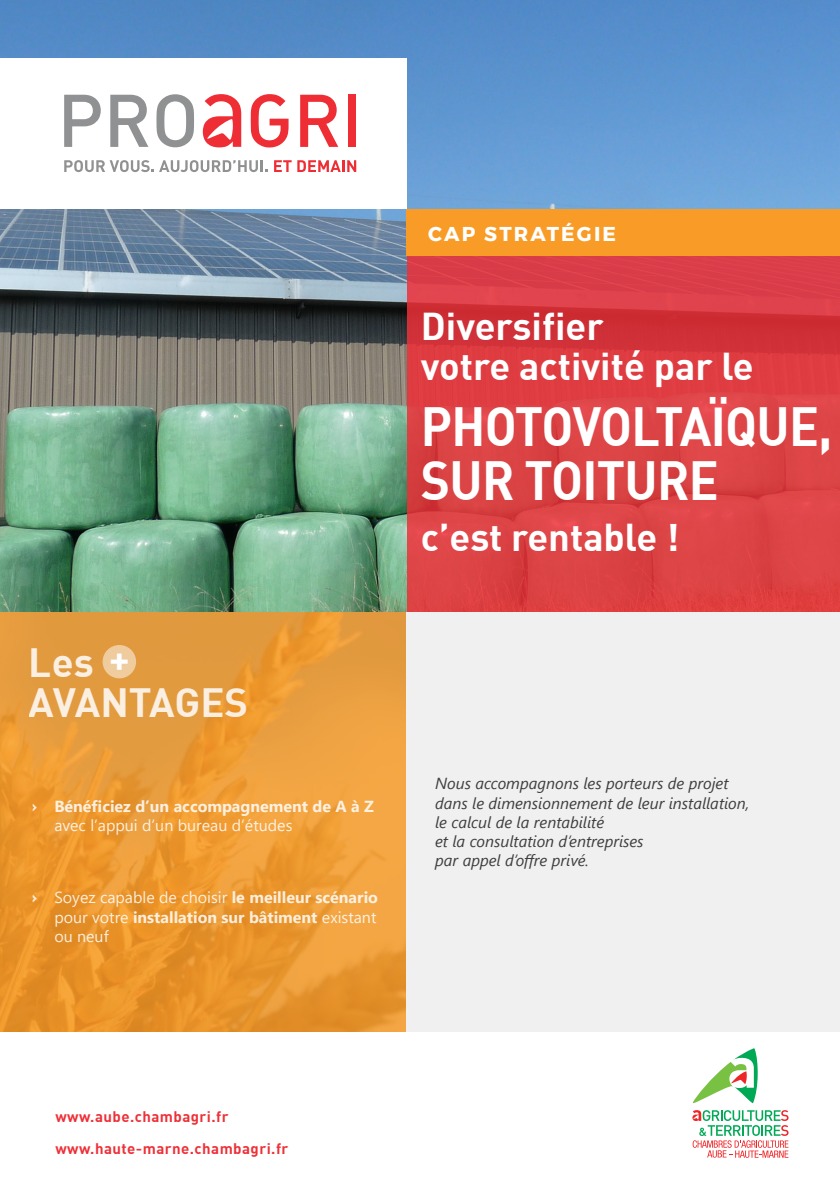
<style>
.page{position:relative;width:840px;height:1191px;background:#fff}
.page>*{position:absolute;margin:0;border:0;box-sizing:border-box;transform-origin:0 0}
.t1{font:700 54px/54px "DIN";letter-spacing:-.015em;color:#fff;scale:.92 1}
.t2{font:700 40px/40px "DIN";color:#fff}
.t3{font:700 38px/40px "DIN";color:#fff}
.t4{font:700 37.8px "DIN";color:#fff}
.t5{font:700 20px "Montserrat";letter-spacing:.11em;color:#fff}
.t6{font:italic 16px/19.2px "Segoe UI";color:#3e3e3f}
.t7{font:16px/19.2px "Segoe UI";color:#fff;text-align:justify}
.t8{font:700 16px/19.2px "Segoe UI";color:#fff}
.t9{font:700 15px "DIN";letter-spacing:.03em;color:#ee3038}
.s1{font-family:"DIN"}
.s2{font-weight:400}
.s3{font-family:"DIN";font-weight:700}
.s4{font-weight:700}
</style>
<div class="page">
<img style="left:0;top:0;width:839px;height:612px">
<svg style="left:406px;top:255px;width:433px;height:357px;background:#da3f43"></svg>
<div style="left:0;top:58px;width:406px;height:151px;background:#fff"></div>
<svg style="left:0;top:612px;width:406px;height:419px;background:#e99935"></svg>
<div style="left:102px;top:645px;width:34px;height:33px;background:#efcb9e;border-radius:50%"></div>
<div style="left:406px;top:209px;width:433px;height:46px;background:#f89c27"></div>
<svg style="left:693px;top:1048px;width:64px;height:55px"></svg>
<svg style="left:692px;top:1110px;width:96px;height:47px"></svg>
<svg style="left:250px;top:94px;width:38px;height:53px"></svg>
<svg style="left:64px;top:160px;width:203px;height:12px"></svg>
<svg style="left:274px;top:160px;width:17px;height:12px"></svg>
<svg style="left:297px;top:160px;width:59px;height:12px"></svg>
<svg style="left:64px;top:95px;width:37px;height:52px"></svg>
<svg style="left:110px;top:95px;width:38px;height:52px"></svg>
<svg style="left:156px;top:94px;width:38px;height:53px"></svg>
<svg style="left:300px;top:95px;width:38px;height:52px"></svg>
<div style="left:348px;top:95px;width:8px;height:52px;background:#ee2d35"></div>
<svg style="left:203px;top:94px;width:38px;height:53px"></svg>
<div style="left:406px;top:612px;width:433px;height:419px;background:#f0f0f0"></div>
<h2 class="t2" style="left:29px;top:640px;width:221px">Les<br>AVANTAGES</h2>
<h3 class="t4" style="left:109px;top:633px;width:22px">+</h3>
<p class="t8" style="left:54px;top:795px;width:321px;text-indent:-23px"><span class="s1">&gt;</span> Bénéficiez d’un accompagnement de A à Z <span class="s2">avec l’appui d’un bureau d’études</span></p>
<p class="t7" style="left:54px;top:886px;width:325px;text-indent:-23px"><span class="s3">&gt;</span> Soyez capable de choisir <span class="s4">le meilleur scénario </span>pour votre <span class="s4">installation sur bâtiment</span> existant ou neuf</p>
<p class="t5" style="left:428px;top:218px;width:189px">CAP STRATÉGIE</p>
<h3 class="t3" style="left:420px;top:305px;width:334px">Diversifier<br>votre activité par le</h3>
<h1 class="t1" style="left:420px;top:397px;width:448px">PHOTOVOLTAÏQUE,<br>SUR TOITURE</h1>
<h3 class="t3" style="left:420px;top:515px;width:260px">c’est rentable !</h3>
<p class="t6" style="left:435px;top:771px;width:315px">Nous accompagnons les porteurs de projet dans le dimensionnement de leur installation, le calcul de la rentabilité<br>et la consultation d’entreprises<br>par appel d’offre privé.</p>
<p class="t9" style="left:55px;top:1106px;width:175px">www.aube.chambagri.fr</p>
<p class="t9" style="left:55px;top:1138px;width:234px">www.haute-marne.chambagri.fr</p>
</div>
